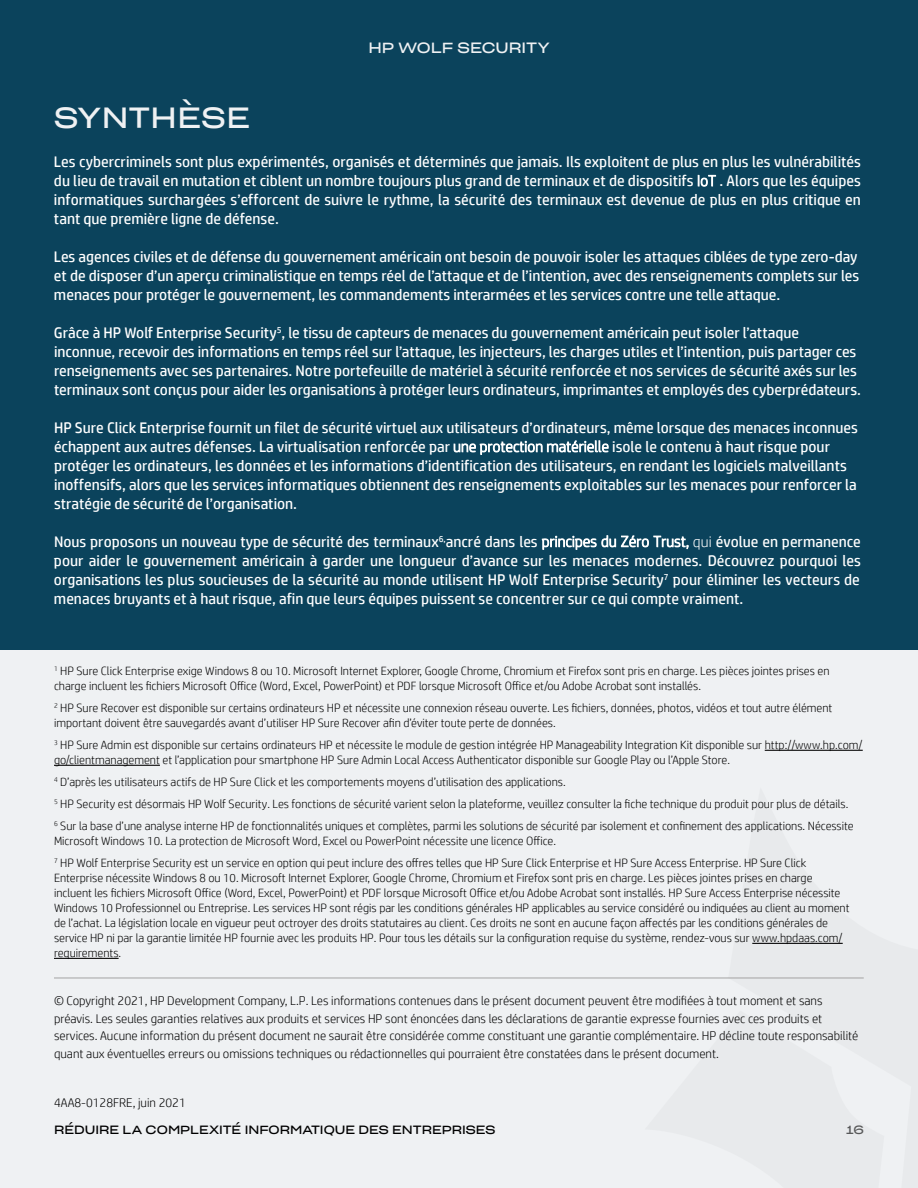
<style>
.page{position:relative;width:918px;height:1188px;background:#eff1f3}
.page>*{position:absolute;margin:0;border:0;box-sizing:border-box;transform-origin:0 0}
.t1{font:28.5px "Sharp Grotesk Book 25";letter-spacing:.015em;color:#eff1f3}
.t2{font:15.3px/19px "HP Simplified";color:#fff;text-align:justify}
.t3{font:14.55px "Sharp Grotesk Book 25";color:#eff1f3}
.t4{font:300 12.6px/17.7px "HP Simplified";color:#000}
.t5{font:300 12px/15px "HP Simplified";color:#000}
.t6{font:11.7px "Sharp Grotesk Book 25";color:#000}
.s1{font-weight:300}
</style>
<div class="page">
<div style="left:0;top:0;width:918px;height:649px;background:#0b435c"></div>
<hr style="left:765px;top:750px;width:98px;height:1px;background:#000">
<hr style="left:54px;top:765px;width:106px;height:1px;background:#000">
<hr style="left:752px;top:943px;width:91px;height:1px;background:#000">
<hr style="left:54px;top:958px;width:65px;height:1px;background:#000">
<hr style="left:54px;top:978px;width:810px;height:1px;background:#a3a3a3">
<p class="t3" style="left:368px;top:35px;width:183px">HP WOLF SECURITY</p>
<h1 class="t1" style="left:54px;top:93px;width:197px">SYNTHÈSE</h1>
<p class="t2" style="left:54px;top:152px;width:808px">Les cybercriminels sont plus expérimentés, organisés et déterminés que jamais. Ils exploitent de plus en plus les vulnérabilités du lieu de travail en mutation et ciblent un nombre toujours plus grand de terminaux et de dispositifs <span class="s1">IoT</span> . Alors que les équipes informatiques surchargées s’efforcent de suivre le rythme, la sécurité des terminaux est devenue de plus en plus critique en tant que première ligne de défense.</p>
<p class="t2" style="left:54px;top:247px;width:807px">Les agences civiles et de défense du gouvernement américain ont besoin de pouvoir isoler les attaques ciblées de type zero-day et de disposer d’un aperçu criminalistique en temps réel de l’attaque et de l’intention, avec des renseignements complets sur les menaces pour protéger le gouvernement, les commandements interarmées et les services contre une telle attaque.</p>
<p class="t2" style="left:54px;top:323px;width:808px;text-align:left">Grâce à HP Wolf Enterprise Security<sup>5</sup>, le tissu de capteurs de menaces du gouvernement américain peut isoler l’attaque inconnue, recevoir des informations en temps réel sur l’attaque, les injecteurs, les charges utiles et l’intention, puis partager ces renseignements avec ses partenaires. Notre portefeuille de matériel à sécurité renforcée et nos services de sécurité axés sur les terminaux sont conçus pour aider les organisations à protéger leurs ordinateurs, imprimantes et employés des cyberprédateurs.</p>
<p class="t2" style="left:54px;top:418px;width:806px;text-align:left">HP Sure Click Enterprise fournit un filet de sécurité virtuel aux utilisateurs d’ordinateurs, même lorsque des menaces inconnues échappent aux autres défenses. La virtualisation renforcée par <span class="s1">une protection matérielle</span> isole le contenu à haut risque pour protéger les ordinateurs, les données et les informations d’identification des utilisateurs, en rendant les logiciels malveillants inoffensifs, alors que les services informatiques obtiennent des renseignements exploitables sur les menaces pour renforcer la stratégie de sécurité de l’organisation.</p>
<p class="t2" style="left:54px;top:532px;width:808px">Nous proposons un nouveau type de sécurité des terminaux<sup>6,</sup>ancré dans les <span class="s1">principes du Zéro Trust, qui</span> évolue en permanence pour aider le gouvernement américain à garder une longueur d’avance sur les menaces modernes. Découvrez pourquoi les organisations les plus soucieuses de la sécurité au monde utilisent HP Wolf Enterprise Security<sup>7</sup> pour éliminer les vecteurs de menaces bruyants et à haut risque, afin que leurs équipes puissent se concentrer sur ce qui compte vraiment.</p>
<p class="t5" style="left:54px;top:663px;width:777px"><sup>1</sup> HP Sure Click Enterprise exige Windows 8 ou 10. Microsoft Internet Explorer, Google Chrome, Chromium et Firefox sont pris en charge. Les pièces jointes prises en charge incluent les fichiers Microsoft Office (Word, Excel, PowerPoint) et PDF lorsque Microsoft Office et/ou Adobe Acrobat sont installés.</p>
<p class="t5" style="left:54px;top:700px;width:780px"><sup>2</sup> HP Sure Recover est disponible sur certains ordinateurs HP et nécessite une connexion réseau ouverte. Les fichiers, données, photos, vidéos et tout autre élément important doivent être sauvegardés avant d’utiliser HP Sure Recover afin d’éviter toute perte de données.</p>
<p class="t5" style="left:54px;top:737px;width:810px"><sup>3</sup> HP Sure Admin est disponible sur certains ordinateurs HP et nécessite le module de gestion intégrée HP Manageability Integration Kit disponible sur http://www.hp.com/ go/clientmanagement et l’application pour smartphone HP Sure Admin Local Access Authenticator disponible sur Google Play ou l’Apple Store.</p>
<p class="t5" style="left:54px;top:771px;width:801px;line-height:22px"><sup>4</sup> D’après les utilisateurs actifs de HP Sure Click et les comportements moyens d’utilisation des applications.<br><sup>5</sup> HP Security est désormais HP Wolf Security. Les fonctions de sécurité varient selon la plateforme, veuillez consulter la fiche technique du produit pour plus de détails.<br><sup>6</sup> Sur la base d’une analyse interne HP de fonctionnalités uniques et complètes, parmi les solutions de sécurité par isolement et confinement des applications. Nécessite</p>
<p class="t5" style="left:54px;top:830px;width:754px;line-height:22px">Microsoft Windows 10. La protection de Microsoft Word, Excel ou PowerPoint nécessite une licence Office.<br><sup>7</sup> HP Wolf Enterprise Security est un service en option qui peut inclure des offres telles que HP Sure Click Enterprise et HP Sure Access Enterprise. HP Sure Click</p>
<p class="t5" style="left:54px;top:870px;width:797px">Enterprise nécessite Windows 8 ou 10. Microsoft Internet Explorer, Google Chrome, Chromium et Firefox sont pris en charge. Les pièces jointes prises en charge incluent les fichiers Microsoft Office (Word, Excel, PowerPoint) et PDF lorsque Microsoft Office et/ou Adobe Acrobat sont installés. HP Sure Access Enterprise nécessite Windows 10 Professionnel ou Entreprise. Les services HP sont régis par les conditions générales HP applicables au service considéré ou indiquées au client au moment de l’achat. La législation locale en vigueur peut octroyer des droits statutaires au client. Ces droits ne sont en aucune façon affectés par les conditions générales de service HP ni par la garantie limitée HP fournie avec les produits HP. Pour tous les détails sur la configuration requise du système, rendez-vous sur www.hpdaas.com/ requirements.</p>
<p class="t4" style="left:54px;top:991px;width:806px">© Copyright 2021, HP Development Company, L.P. Les informations contenues dans le présent document peuvent être modifiées à tout moment et sans préavis. Les seules garanties relatives aux produits et services HP sont énoncées dans les déclarations de garantie expresse fournies avec ces produits et services. Aucune information du présent document ne saurait être considérée comme constituant une garantie complémentaire. HP décline toute responsabilité quant aux éventuelles erreurs ou omissions techniques ou rédactionnelles qui pourraient être constatées dans le présent document.</p>
<p class="t4" style="left:54px;top:1094px;width:133px">4AA8-0128FRE, juin 2021</p>
<p class="t6" style="left:54px;top:1120px;width:443px">RÉDUIRE LA COMPLEXITÉ INFORMATIQUE DES ENTREPRISES</p>
<p class="t6" style="left:846px;top:1120px;width:19px">16</p>
</div>
